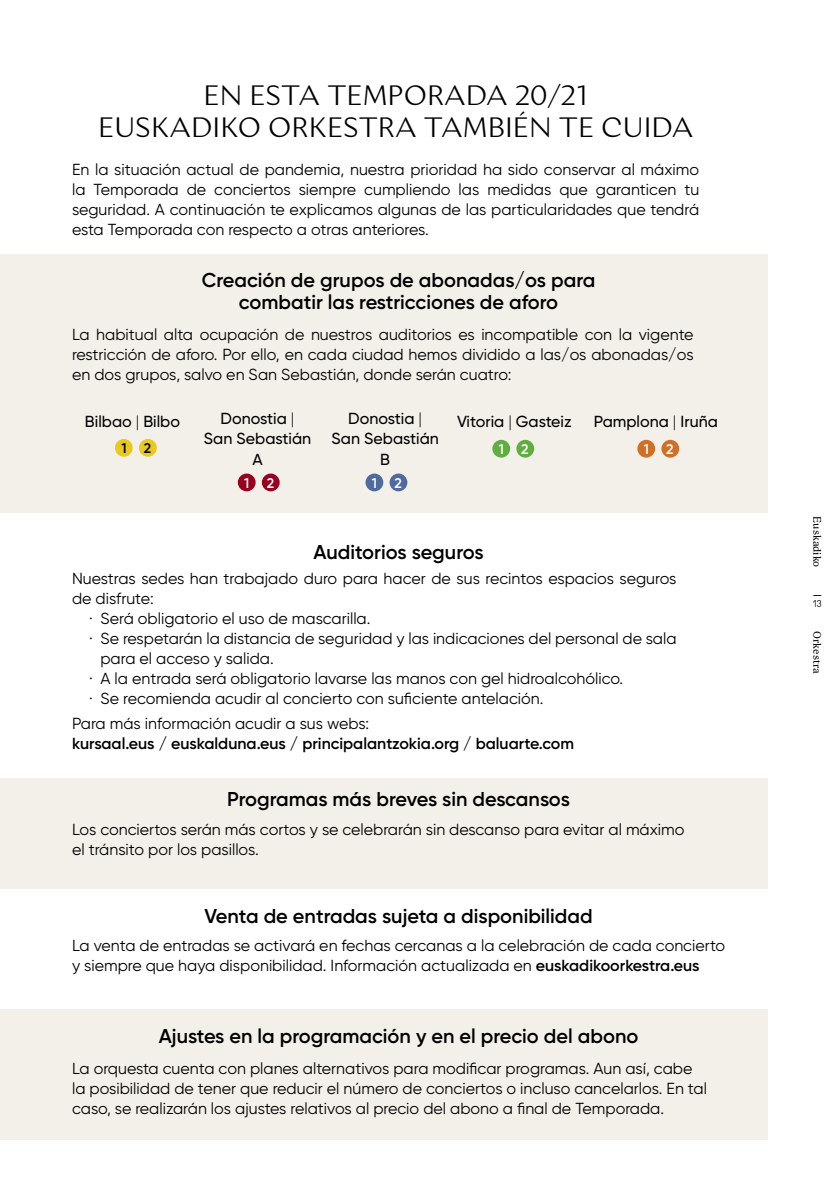
<style>
.page{position:relative;width:840px;height:1191px;background:#fff}
.page>*{position:absolute;margin:0;border:0;box-sizing:border-box;transform-origin:0 0}
.t1{font:300 28px/32px "Excentra Pro";color:#000;text-align:center}
.t2{font:600 20px/22px "Gilroy";color:#000;text-align:center}
.t3{font:16px/20px "Gilroy";color:#000}
.t4{font:500 16px/19.2px "Gilroy";color:#000;text-align:center}
.t5{font:600 16px "Gilroy";color:#000}
.t6{font:600 14px "Gilroy";color:#fff}
.t7{font:600 14px "Gilroy";color:#000}
.t8{font:300 14px "GT Pressura";color:#000}
.t9{font:10px "Roslindale Text";color:#000}
.t10{font:300 10px "GT Pressura";color:#000}
.s1{font-weight:300}
.s2{font-weight:600}
</style>
<div class="page">
<div style="left:0;top:254px;width:766px;height:258px;background:#f3f0e9"></div>
<div style="left:0;top:1009px;width:766px;height:130px;background:#f3f0e9"></div>
<div style="left:0;top:778px;width:766px;height:111px;background:#f3f0e9"></div>
<div style="left:115px;top:439px;width:18px;height:18px;background:#e9c91e;border-radius:50%"></div>
<div style="left:139px;top:439px;width:18px;height:18px;background:#e9c91e;border-radius:50%"></div>
<div style="left:238px;top:473px;width:17px;height:18px;background:#97001f;border-radius:50%"></div>
<div style="left:365px;top:473px;width:18px;height:18px;background:#4e6a9f;border-radius:50%"></div>
<div style="left:492px;top:440px;width:18px;height:17px;background:#60ae42;border-radius:50%"></div>
<div style="left:637px;top:440px;width:17px;height:17px;background:#cf7027;border-radius:50%"></div>
<div style="left:262px;top:473px;width:17px;height:18px;background:#97001f;border-radius:50%"></div>
<div style="left:389px;top:473px;width:18px;height:18px;background:#4e6a9f;border-radius:50%"></div>
<div style="left:516px;top:440px;width:18px;height:17px;background:#60ae42;border-radius:50%"></div>
<div style="left:661px;top:440px;width:17px;height:17px;background:#cf7027;border-radius:50%"></div>
<h1 class="t1" style="left:98px;top:79px;width:596px">EN ESTA TEMPORADA 20/21<br>EUSKADIKO ORKESTRA TAMBIÉN TE CUIDA</h1>
<p class="t3" style="left:72px;top:159px;width:628px;text-align:justify">En la situación actual de pandemia, nuestra prioridad ha sido conservar al máximo la Temporada de conciertos siempre cumpliendo las medidas que garanticen tu seguridad. A continuación te explicamos algunas de las particularidades que tendrá esta Temporada con respecto a otras anteriores.</p>
<p class="t2" style="left:202px;top:269px;width:395px">Creación de grupos de abonadas/os para combatir las restricciones de aforo</p>
<p class="t3" style="left:72px;top:324px;width:622px;text-align:justify">La habitual alta ocupación de nuestros auditorios es incompatible con la vigente restricción de aforo. Por ello, en cada ciudad hemos dividido a las/os abonadas/os en dos grupos, salvo en San Sebastián, donde serán cuatro:</p>
<p class="t4" style="left:85px;top:411px;width:96px">Bilbao <span class="s1">|</span> Bilbo</p>
<p class="t4" style="left:204px;top:409px;width:109px">Donostia <span class="s1">|<br></span>San Sebastián</p>
<p class="t4" style="left:252px;top:450px;width:12px">A</p>
<p class="t7" style="left:121px;top:439px;width:31px">1 2</p>
<p class="t4" style="left:331px;top:409px;width:109px">Donostia <span class="s1">|<br></span>San Sebastián</p>
<p class="t4" style="left:380px;top:450px;width:11px">B</p>
<p class="t6" style="left:266px;top:474px;width:9px">2</p>
<p class="t6" style="left:394px;top:474px;width:9px">2</p>
<p class="t6" style="left:244px;top:474px;width:7px">1</p>
<p class="t6" style="left:372px;top:474px;width:7px">1</p>
<p class="t4" style="left:456px;top:411px;width:116px">Vitoria <span class="s1">|</span> Gasteiz</p>
<p class="t4" style="left:593px;top:411px;width:125px">Pamplona <span class="s1">|</span> Iruña</p>
<p class="t6" style="left:521px;top:440px;width:9px">2</p>
<p class="t6" style="left:666px;top:440px;width:9px">2</p>
<p class="t6" style="left:498px;top:440px;width:7px">1</p>
<p class="t6" style="left:643px;top:440px;width:7px">1</p>
<p class="t2" style="left:313px;top:541px;width:172px">Auditorios seguros</p>
<p class="t3" style="left:72px;top:568px;width:605px">Nuestras sedes han trabajado duro para hacer de sus recintos espacios seguros</p>
<p class="t3" style="left:72px;top:588px;width:83px">de disfrute:</p>
<p class="t3" style="left:89px;top:608px;width:283px">· Será obligatorio el uso de mascarilla.</p>
<p class="t3" style="left:89px;top:628px;width:588px">· Se respetarán la distancia de seguridad y las indicaciones del personal de sala</p>
<p class="t3" style="left:100px;top:648px;width:175px">para el acceso y salida.</p>
<p class="t3" style="left:89px;top:668px;width:535px">· A la entrada será obligatorio lavarse las manos con gel hidroalcohólico.</p>
<p class="t3" style="left:89px;top:688px;width:455px">· Se recomienda acudir al concierto con suficiente antelación.</p>
<p class="t3" style="left:72px;top:713px;width:298px">Para más información acudir a sus webs:</p>
<p class="t5" style="left:72px;top:733px;width:503px">kursaal.eus / euskalduna.eus / principalantzokia.org / baluarte.com</p>
<p class="t2" style="left:227px;top:788px;width:344px">Programas más breves sin descansos</p>
<p class="t3" style="left:72px;top:819px;width:613px">Los conciertos serán más cortos y se celebrarán sin descanso para evitar al máximo el tránsito por los pasillos.</p>
<p class="t2" style="left:204px;top:904px;width:390px">Venta de entradas sujeta a disponibilidad</p>
<p class="t3" style="left:72px;top:934px;width:654px">La venta de entradas se activará en fechas cercanas a la celebración de cada concierto y siempre que haya disponibilidad. Información actualizada en <span class="s2">euskadikoorkestra.eus</span></p>
<p class="t2" style="left:159px;top:1025px;width:481px">Ajustes en la programación y en el precio del abono</p>
<p class="t3" style="left:72px;top:1058px;width:636px">La orquesta cuenta con planes alternativos para modificar programas. Aun así, cabe la posibilidad de tener que reducir el número de conciertos o incluso cancelarlos. En tal caso, se realizarán los ajustes relativos al precio del abono a final de Temporada.</p>
<p class="t9" style="left:824px;top:516px;width:52px;rotate:90deg">Euskadiko</p>
<p class="t8" style="left:812px;top:580px;width:10px">_</p>
<p class="t10" style="left:812px;top:597px;width:10px">13</p>
<p class="t9" style="left:824px;top:631px;width:44px;rotate:90deg">Orkestra</p>
</div>
